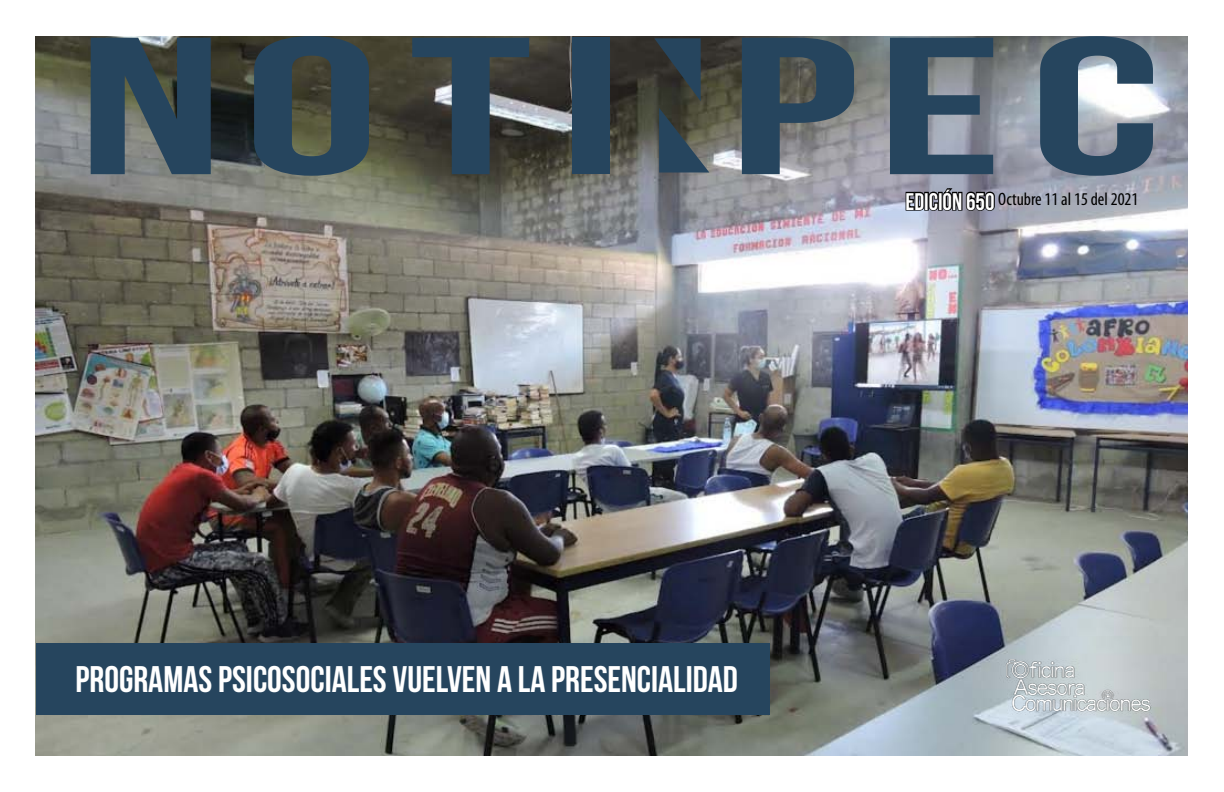
<style>
.page{position:relative;width:1224px;height:792px;background:#fff}
.page>*{position:absolute;margin:0;border:0;box-sizing:border-box;transform-origin:0 0}
.t1{font:700 37px "Bebas Neue";color:#fff}
.t2{font:700 24px "Bebas Neue";color:#fff}
.t3{font:condensed 18px "Myriad Pro";color:#000}
</style>
<div class="page">
<img style="left:36px;top:36px;width:1152px;height:720px">
<svg style="left:91px;top:38px;width:120px;height:136px;background:#364f5f"></svg>
<svg style="left:254px;top:36px;width:115px;height:140px;background:#344953"></svg>
<svg style="left:412px;top:38px;width:117px;height:136px;background:#3d484e"></svg>
<div style="left:572px;top:38px;width:38px;height:136px;background:#26455e"></div>
<svg style="left:742px;top:38px;width:112px;height:136px;background:#4a5c6b"></svg>
<svg style="left:890px;top:38px;width:103px;height:136px;background:#4c6174"></svg>
<svg style="left:1040px;top:36px;width:113px;height:140px"></svg>
<svg style="left:654px;top:38px;width:47px;height:63px;background:#2d3b44"></svg>
<svg style="left:659px;top:108px;width:50px;height:65px;background:#3f4e53"></svg>
<img style="left:983px;top:636px;width:179px;height:97px">
<svg style="left:905px;top:182px;width:91px;height:36px;background:#5c5e69"></svg>
<div style="left:36px;top:643px;width:733px;height:72px;background:#26455e"></div>
<p class="t2" style="left:906px;top:188px;width:90px">EDICIÓN 650</p>
<p class="t3" style="left:998px;top:188px;width:142px">Octubre 11 al 15 del 2021</p>
<p class="t1" style="left:75px;top:659px;width:664px">PROGRAMAS PSICOSOCIALES VUELVEN A LA PRESENCIALIDAD</p>
</div>
